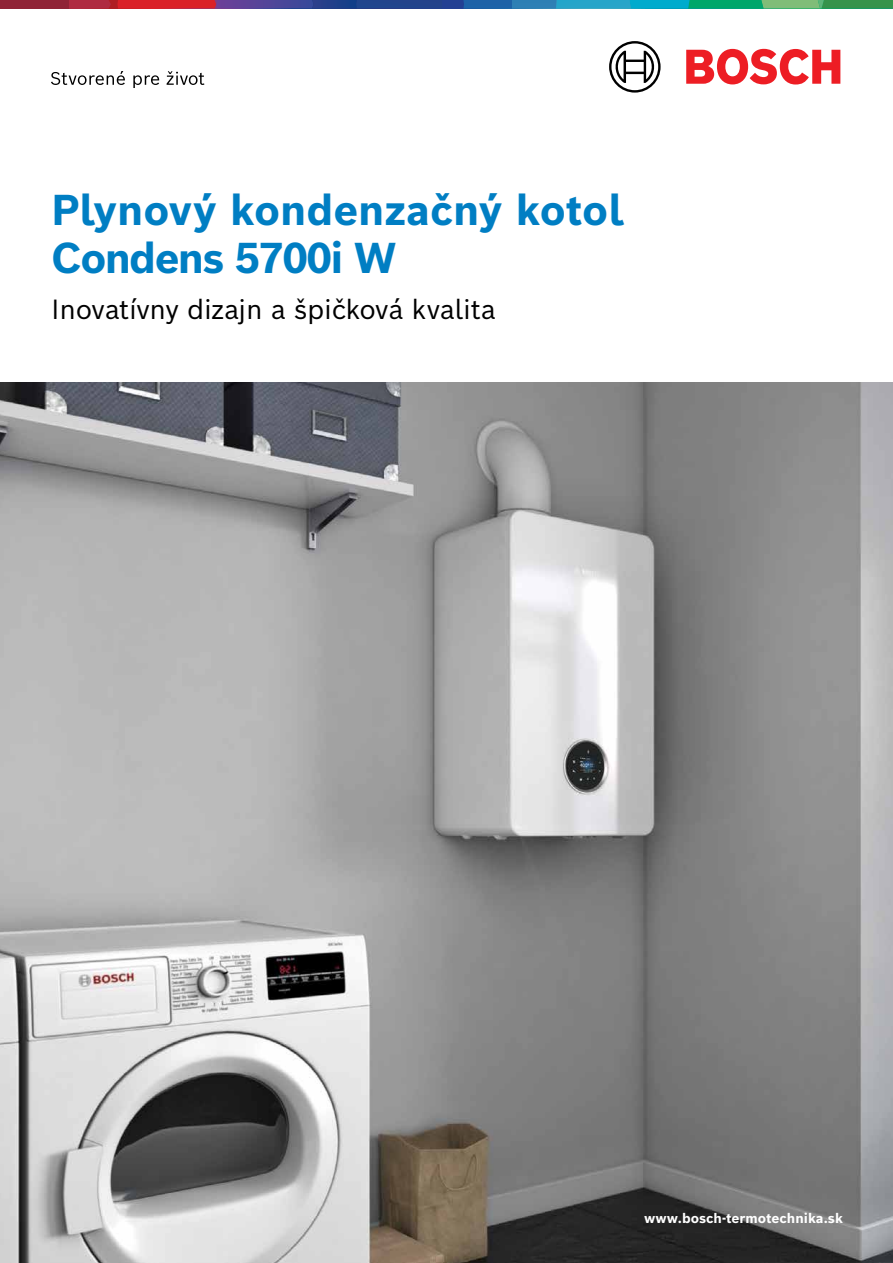
<style>
.page{position:relative;width:893px;height:1263px;background:#fff}
.page>*{position:absolute;margin:0;border:0;box-sizing:border-box;transform-origin:0 0}
.t1{font:700 42px/48.3px "Bosch Sans";letter-spacing:-.015em;color:#007ec3}
.t2{font:27px "Bosch Sans";letter-spacing:-.01em;color:#000}
.t3{font:700 13.5px "Bosch Sans";color:#fff}
</style>
<div class="page">
<img style="left:0;top:383px;width:893px;height:880px">
<svg style="left:51px;top:71px;width:74px;height:14px"></svg>
<svg style="left:133px;top:75px;width:26px;height:13px"></svg>
<svg style="left:167px;top:71px;width:37px;height:14px"></svg>
<svg style="left:686px;top:49px;width:154px;height:36px"></svg>
<svg style="left:609px;top:41px;width:52px;height:52px"></svg>
<div style="left:0;top:0;width:69px;height:9px;background:#902336"></div>
<svg style="left:69px;top:0;width:824px;height:9px;background:#486b80"></svg>
<p class="t1" style="left:51px;top:182px;width:574px">Plynový kondenzačný kotol<br>Condens 5700i W</p>
<p class="t2" style="left:51px;top:287px;width:446px">Inovatívny dizajn a špičková kvalita</p>
<p class="t3" style="left:644px;top:1206px;width:200px">www.bosch-termotechnika.sk</p>
</div>
